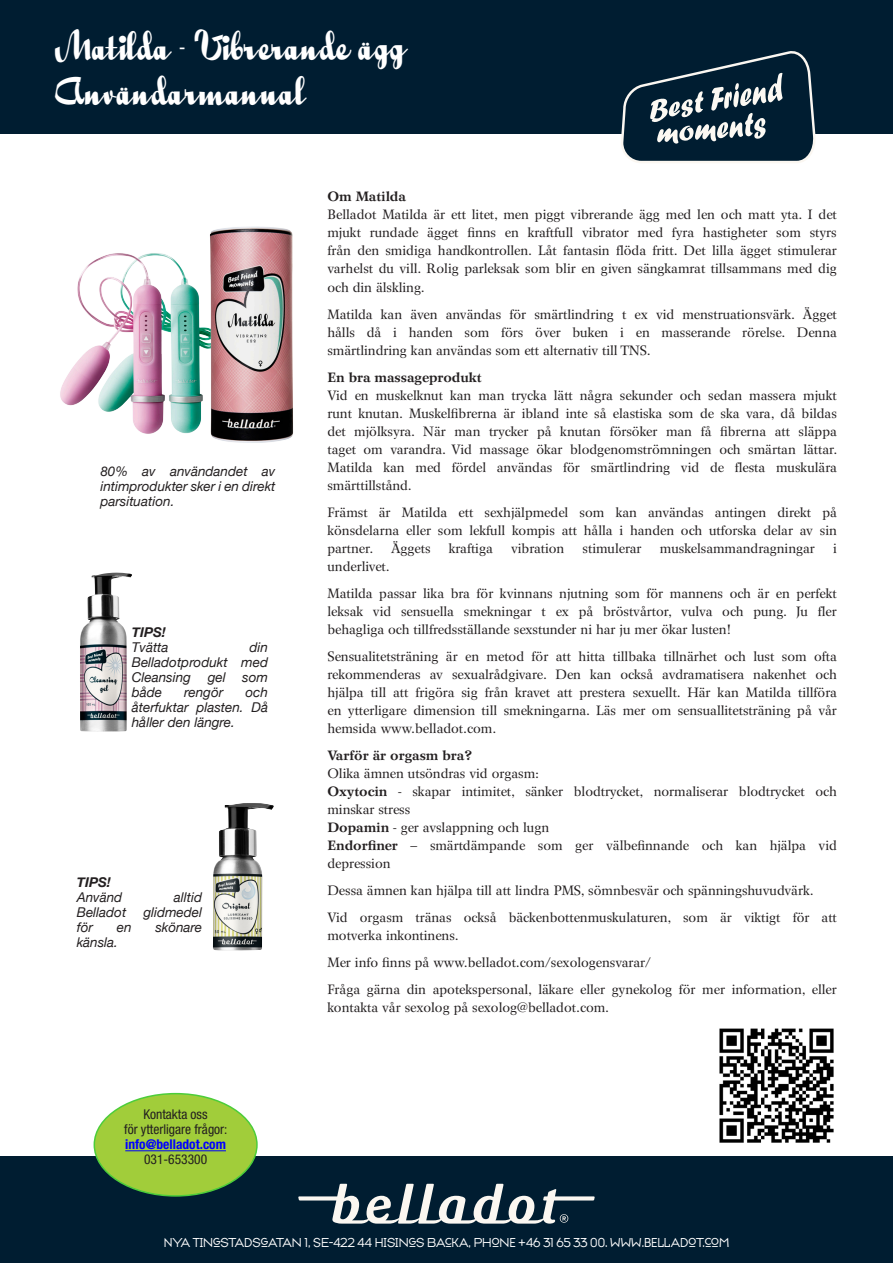
<style>
.page{position:relative;width:893px;height:1263px;background:#fff}
.page>*{position:absolute;margin:0;border:0;box-sizing:border-box;transform-origin:0 0}
.t1{font:45px "Quigley Wiggly";color:#fff}
.t2{font:13.5px/18px "Wilke";color:#231f20;text-align:justify}
.t3{font:italic 13.5px/15px "Helvetica Neue";color:#231f20;text-align:justify}
.t4{font:13.5px "Typeface Seven";color:#fff}
.t5{font:700 13.5px "Wilke";color:#231f20}
.t6{font:condensed 13.5px/15px "Helvetica Neue LT Std";color:#231f20;text-align:center}
.t7{font:700 condensed 13.5px "Helvetica Neue LT Std";color:#00f}
.t8{font:italic 700 13.5px "Helvetica Neue";color:#231f20}
.s1{font-weight:700}
</style>
<div class="page">
<div style="left:0;top:0;width:893px;height:134px;background:#001d31"></div>
<svg style="left:621px;top:51px;width:195px;height:112px"></svg>
<div style="left:0;top:1157px;width:893px;height:106px;background:#001d31"></div>
<svg style="left:298px;top:1184px;width:297px;height:39px"></svg>
<div style="left:94px;top:1094px;width:163px;height:102px;background:#a1cd3a;border-radius:50%"></div>
<hr style="left:125px;top:1150px;width:101px;height:1px;background:#00f">
<img style="left:60px;top:226px;width:233px;height:217px">
<img style="left:213px;top:803px;width:61px;height:147px">
<img style="left:80px;top:573px;width:52px;height:159px">
<img style="left:719px;top:1028px;width:115px;height:115px">
<p class="t1" style="left:55px;top:24px;width:352px">Matilda - Vibrerande ägg</p>
<h1 class="t1" style="left:55px;top:69px;width:252px">Användarmanual</h1>
<p class="t3" style="left:100px;top:465px;width:177px">80% av användandet av intimprodukter sker i en direkt parsituation.</p>
<p class="t8" style="left:132px;top:621px;width:35px">TIPS!</p>
<p class="t3" style="left:132px;top:640px;width:38px">Tvätta</p>
<p class="t3" style="left:132px;top:640px;width:138px;text-indent:118px">din Belladotprodukt med Cleansing gel som både</p>
<p class="t3" style="left:132px;top:685px;width:138px;text-indent:114px">och återfuktar plasten. Då håller den längre.</p>
<p class="t3" style="left:184px;top:685px;width:41px">rengör</p>
<p class="t8" style="left:77px;top:872px;width:35px">TIPS!</p>
<p class="t3" style="left:77px;top:891px;width:47px">Använd</p>
<p class="t3" style="left:174px;top:891px;width:30px">alltid</p>
<p class="t3" style="left:77px;top:906px;width:51px">Belladot</p>
<p class="t3" style="left:143px;top:906px;width:60px">glidmedel</p>
<p class="t3" style="left:77px;top:921px;width:18px">för</p>
<p class="t3" style="left:117px;top:921px;width:16px">en</p>
<p class="t3" style="left:155px;top:921px;width:48px">skönare</p>
<p class="t3" style="left:77px;top:936px;width:43px">känsla.</p>
<p class="t5" style="left:327px;top:189px;width:80px">Om Matilda</p>
<p class="t2" style="left:327px;top:206px;width:511px">Belladot Matilda är ett litet, men piggt vibrerande ägg med len och matt yta. I det mjukt rundade ägget finns en kraftfull vibrator med fyra hastigheter som styrs från den smidiga handkontrollen. Låt fantasin flöda fritt. Det lilla ägget stimulerar varhelst du vill. Rolig parleksak som blir en given sängkamrat tillsammans med dig och din älskling.</p>
<p class="t2" style="left:327px;top:305px;width:511px">Matilda kan även användas för smärtlindring t ex vid menstruationsvärk. Ägget hålls då i handen som förs över buken i en masserande rörelse. Denna smärtlindring kan användas som ett alternativ till TNS.</p>
<p class="t5" style="left:327px;top:369px;width:156px">En bra massageprodukt</p>
<p class="t2" style="left:327px;top:386px;width:511px">Vid en muskelknut kan man trycka lätt några sekunder och sedan massera mjukt runt knutan. Muskelfibrerna är ibland inte så elastiska som de ska vara, då bildas det mjölksyra. När man trycker på knutan försöker man få fibrerna att släppa taget om varandra. Vid massage ökar blodgenomströmningen och smärtan lättar.<br>Matilda kan med fördel användas för smärtlindring vid de flesta muskulära smärttillstånd.</p>
<p class="t2" style="left:327px;top:503px;width:511px">Främst är Matilda ett sexhjälpmedel som kan användas antingen direkt på könsdelarna eller som lekfull kompis att hålla i handen och utforska delar av sin partner.</p>
<p class="t2" style="left:391px;top:539px;width:41px">Äggets</p>
<p class="t2" style="left:449px;top:539px;width:46px">kraftiga</p>
<p class="t2" style="left:511px;top:539px;width:55px">vibration</p>
<p class="t2" style="left:583px;top:539px;width:61px">stimulerar</p>
<p class="t2" style="left:660px;top:539px;width:157px">muskelsammandragningar</p>
<p class="t2" style="left:833px;top:539px;width:5px">i</p>
<p class="t2" style="left:327px;top:557px;width:64px">underlivet.</p>
<p class="t2" style="left:327px;top:584px;width:511px">Matilda passar lika bra för kvinnans njutning som för mannens och är en perfekt leksak vid sensuella smekningar t ex på bröstvårtor, vulva och pung. Ju fler behagliga och tillfredsställande sexstunder ni har ju mer ökar lusten!</p>
<p class="t2" style="left:327px;top:647px;width:511px">Sensualitetsträning är en metod för att hitta tillbaka tillnärhet och lust som ofta rekommenderas av sexualrådgivare. Den kan också avdramatisera nakenhet och hjälpa till att frigöra sig från kravet att prestera sexuellt. Här kan Matilda tillföra en ytterligare dimension till smekningarna. Läs mer om sensuallitetsträning på vår hemsida www.belladot.com.</p>
<p class="t5" style="left:327px;top:747px;width:147px">Varför är orgasm bra?</p>
<p class="t2" style="left:327px;top:764px;width:213px">Olika ämnen utsöndras vid orgasm:</p>
<p class="t2" style="left:327px;top:782px;width:511px"><span class="s1">Oxytocin</span> - skapar intimitet, sänker blodtrycket, normaliserar blodtrycket och minskar stress</p>
<p class="t2" style="left:327px;top:818px;width:223px"><span class="s1">Dopamin</span> - ger avslappning och lugn</p>
<p class="t2" style="left:327px;top:836px;width:511px"><span class="s1">Endorfiner</span> – smärtdämpande som ger välbefinnande och kan hjälpa vid depression</p>
<p class="t2" style="left:327px;top:881px;width:488px">Dessa ämnen kan hjälpa till att lindra PMS, sömnbesvär och spänningshuvudvärk.</p>
<p class="t2" style="left:327px;top:908px;width:511px">Vid orgasm tränas också bäckenbottenmuskulaturen, som är viktigt för att motverka inkontinens.</p>
<p class="t2" style="left:327px;top:953px;width:325px">Mer info finns på www.belladot.com/sexologensvarar/</p>
<p class="t2" style="left:327px;top:980px;width:511px">Fråga gärna din apotekspersonal, läkare eller gynekolog för mer information, eller kontakta vår sexolog på sexolog@belladot.com.</p>
<p class="t6" style="left:124px;top:1107px;width:105px">Kontakta oss<br>för ytterligare frågor:</p>
<p class="t7" style="left:125px;top:1136px;width:102px">info@belladot.com</p>
<p class="t6" style="left:144px;top:1152px;width:65px">031-653300</p>
<p class="t4" style="left:164px;top:1235px;width:567px">NYA TINGSTADSGATAN 1, SE-422 44 HISINGS BACKA, PHONE +46 31 65 33 00. WWW.BELLADOT.COM</p>
</div>
